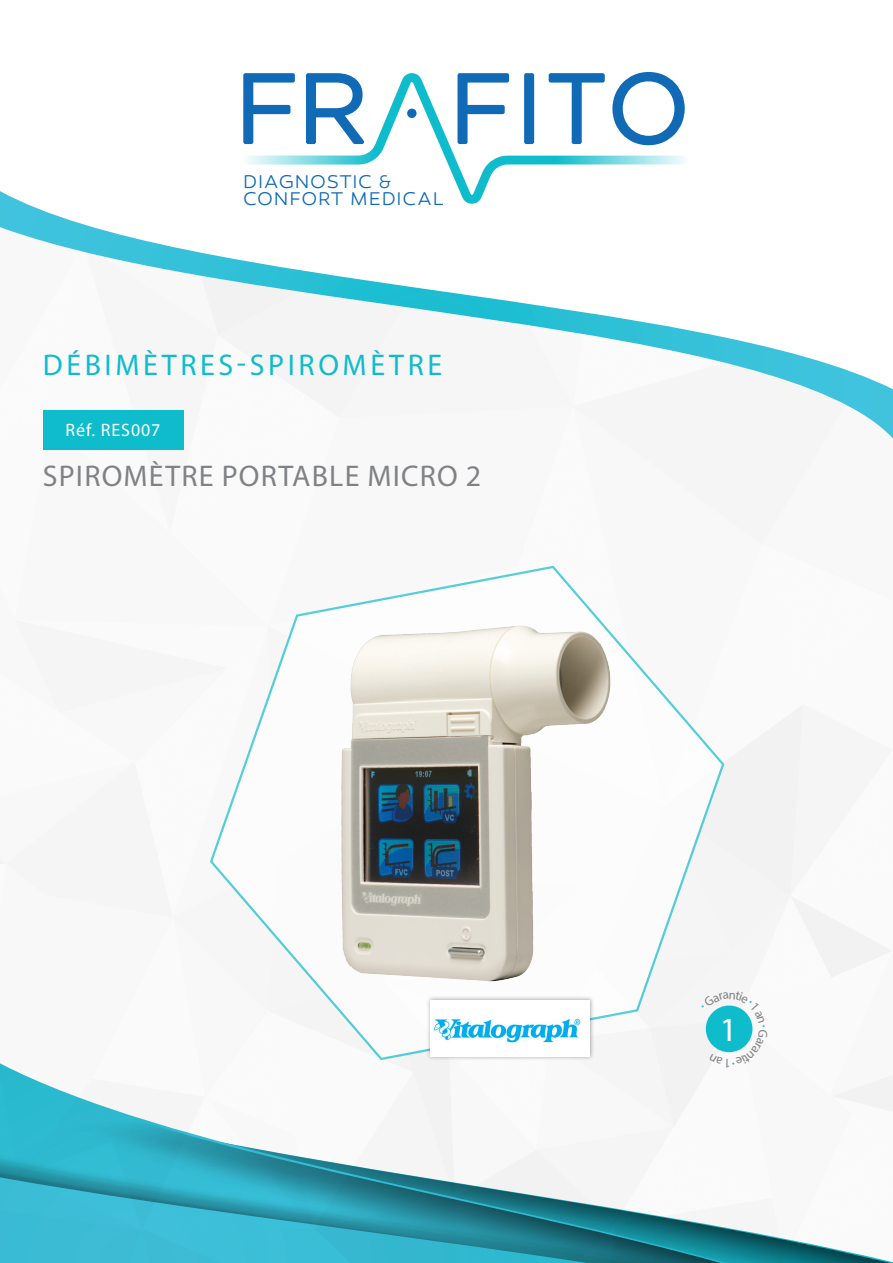
<style>
.page{position:relative;width:893px;height:1263px;background:#fff}
.page>*{position:absolute;margin:0;border:0;box-sizing:border-box;transform-origin:0 0}
.t1{font:33.9px "Myriad Pro";color:#fff}
.t2{font:30px "Myriad Pro";letter-spacing:.04em;color:#808285}
.t3{font:30px "Myriad Pro";letter-spacing:.12em;color:#0fbccc}
.t4{font:18.75px/17.1px "Canaro Light DEMO";letter-spacing:.045em;color:#116ab5}
.t5{font:18px "Myriad Pro";letter-spacing:.05em;color:#fff}
</style>
<div class="page">
<img style="left:0;top:439px;width:893px;height:824px">
<svg style="left:209px;top:564px;width:517px;height:498px"></svg>
<div style="left:426px;top:995px;width:169px;height:66px;background:#231f20;opacity:.4"></div>
<div style="left:430px;top:1000px;width:160px;height:56px;background:#fff"></div>
<svg style="left:0;top:191px;width:893px;height:248px"></svg>
<div style="left:43px;top:411px;width:140px;height:39px;background:#0fbccc"></div>
<svg style="left:240px;top:73px;width:448px;height:131px"></svg>
<div style="left:407px;top:109px;width:10px;height:9px;background:#116ab5;border-radius:50%"></div>
<img style="left:309px;top:597px;width:340px;height:408px">
<img style="left:433px;top:1019px;width:148px;height:24px">
<svg style="left:702px;top:992px;width:66px;height:75px"></svg>
<p class="t4" style="left:243px;top:174px;width:202px">DIAGNOSTIC &amp;<br>CONFORT MEDICAL</p>
<p class="t3" style="left:43px;top:347px;width:401px">DÉBIMÈTRES-SPIROMÈTRE</p>
<p class="t5" style="left:65px;top:419px;width:97px">Réf. RES007</p>
<p class="t2" style="left:43px;top:458px;width:440px">SPIROMÈTRE PORTABLE MICRO 2</p>
<p class="t1" style="left:720px;top:1008px;width:19px">1</p>
</div>
